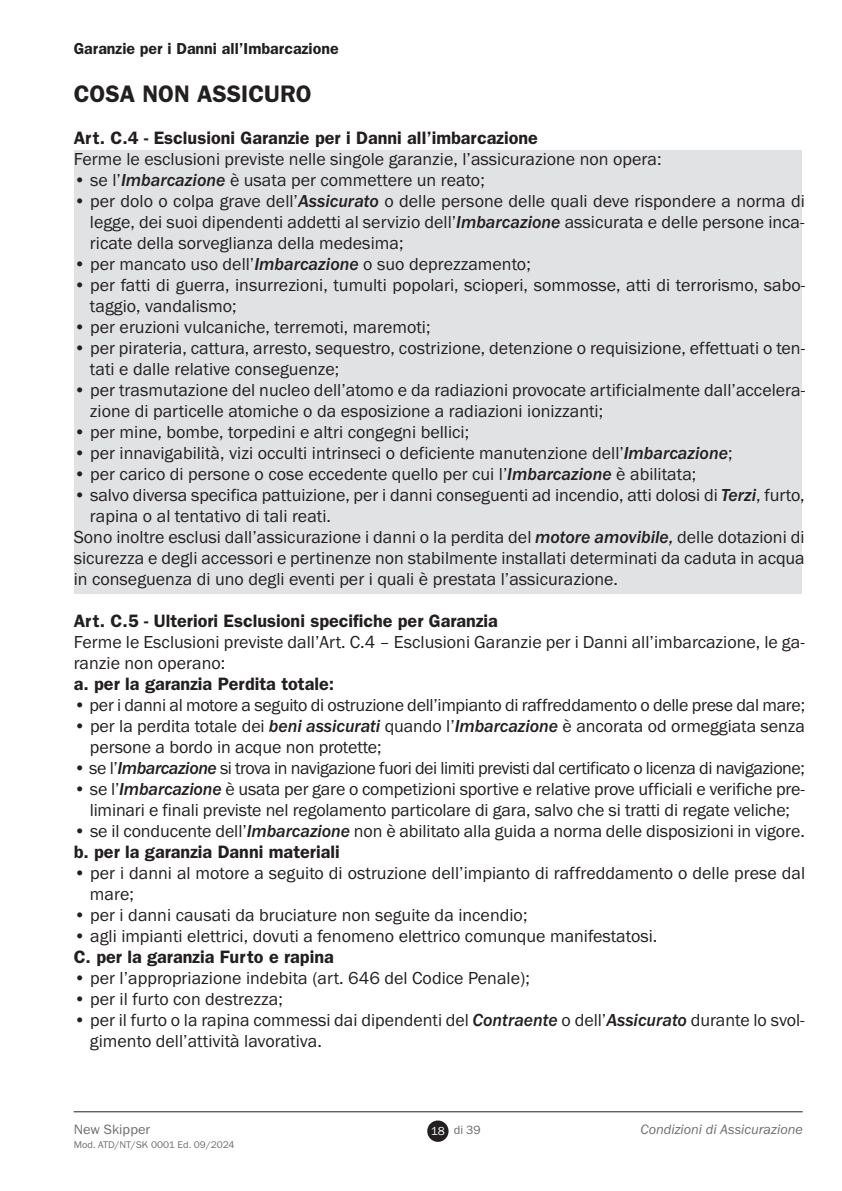
<style>
.page{position:relative;width:842px;height:1191px;background:#fff}
.page>*{position:absolute;margin:0;border:0;box-sizing:border-box;transform-origin:0 0}
.t1{font:600 24px "Franklin Gothic";color:#231f20}
.t2{font:18px/21px "Franklin Gothic";color:#231f20}
.t3{font:600 18px "Franklin Gothic";color:#231f20}
.t4{font:18px "Franklin Gothic";letter-spacing:-.025em;color:#231f20}
.t5{font:600 16px "Franklin Gothic";color:#231f20}
.t6{font:italic 14px "Franklin Gothic";color:#6c6d70}
.t7{font:14px "Franklin Gothic";letter-spacing:.005em;color:#6c6d70}
.t8{font:12.4px "Franklin Gothic";color:#6c6d70}
.t9{font:10px "Franklin Gothic";color:#6c6d70}
.s1{font-weight:500;font-style:italic}
.s2{font-weight:600}
.s3{font-size:12px;color:#fff}
</style>
<div class="page">
<div style="left:75px;top:150px;width:727px;height:443px;background:#e1e2e4"></div>
<hr style="left:74px;top:1111px;width:729px;height:1px;background:#231f20">
<div style="left:427px;top:1120px;width:21px;height:21px;background:#231f20;border-radius:50%"></div>
<p class="t5" style="left:74px;top:43px;width:266px">Garanzie per i Danni all’Imbarcazione</p>
<h1 class="t1" style="left:74px;top:85px;width:240px">COSA NON ASSICURO</h1>
<p class="t3" style="left:74px;top:131px;width:466px">Art. C.4 - Esclusioni Garanzie per i Danni all’imbarcazione</p>
<p class="t2" style="left:74px;top:149px;width:589px">Ferme le esclusioni previste nelle singole garanzie, l’assicurazione non opera:</p>
<p class="t2" style="left:74px;top:170px;width:413px">• se l’<span class="s1">Imbarcazione</span> è usata per commettere un reato;</p>
<p class="t2" style="left:90px;top:191px;width:716px;text-align:justify;text-indent:-16px">• per dolo o colpa grave dell’<span class="s1">Assicurato</span> o delle persone delle quali deve rispondere a norma di legge, dei suoi dipendenti addetti al servizio dell’<span class="s1">Imbarcazione</span> assicurata e delle persone inca&shy;ricate della sorveglianza della medesima;</p>
<p class="t2" style="left:74px;top:254px;width:459px">• per mancato uso dell’<span class="s1">Imbarcazione</span> o suo deprezzamento;</p>
<p class="t2" style="left:90px;top:275px;width:717px;text-indent:-16px">• per fatti di guerra, insurrezioni, tumulti popolari, scioperi, sommosse, atti di terrorismo, sabo&shy;taggio, vandalismo;</p>
<p class="t2" style="left:74px;top:317px;width:358px">• per eruzioni vulcaniche, terremoti, maremoti;</p>
<p class="t2" style="left:90px;top:338px;width:717px;text-indent:-16px">• per pirateria, cattura, arresto, sequestro, costrizione, detenzione o requisizione, effettuati o ten&shy;tati e dalle relative conseguenze;</p>
<p class="t2" style="left:90px;top:380px;width:717px;text-indent:-16px">• per trasmutazione del nucleo dell’atomo e da radiazioni provocate artificialmente dall’accelera&shy;zione di particelle atomiche o da esposizione a radiazioni ionizzanti;</p>
<p class="t2" style="left:74px;top:422px;width:397px">• per mine, bombe, torpedini e altri congegni bellici;</p>
<p class="t2" style="left:74px;top:443px;width:660px">• per innavigabilità, vizi occulti intrinseci o deficiente manutenzione dell’<span class="s1">Imbarcazione</span>;</p>
<p class="t2" style="left:74px;top:464px;width:624px">• per carico di persone o cose eccedente quello per cui l’<span class="s1">Imbarcazione</span> è abilitata;</p>
<p class="t2" style="left:74px;top:485px;width:733px">• salvo diversa specifica pattuizione, per i danni conseguenti ad incendio, atti dolosi di <span class="s1">Terzi</span>, furto,</p>
<p class="t2" style="left:90px;top:506px;width:243px">rapina o al tentativo di tali reati.</p>
<p class="t2" style="left:74px;top:527px;width:732px">Sono inoltre esclusi dall’assicurazione i danni o la perdita del <span class="s1">motore amovibile,</span> delle dotazioni di</p>
<p class="t2" style="left:74px;top:548px;width:733px">sicurezza e degli accessori e pertinenze non stabilmente installati determinati da caduta in acqua</p>
<p class="t2" style="left:74px;top:569px;width:546px">in conseguenza di uno degli eventi per i quali è prestata l’assicurazione.</p>
<p class="t3" style="left:74px;top:614px;width:426px">Art. C.5 - Ulteriori Esclusioni specifiche per Garanzia</p>
<p class="t2" style="left:74px;top:632px;width:733px">Ferme le Esclusioni previste dall’Art. C.4 – Esclusioni Garanzie per i Danni all’imbarcazione, le ga&shy;ranzie non operano:</p>
<p class="t3" style="left:74px;top:677px;width:262px">a. per la garanzia Perdita totale:</p>
<p class="t2" style="left:74px;top:695px;width:733px">• per i danni al motore a seguito di ostruzione dell’impianto di raffreddamento o delle prese dal mare;</p>
<p class="t2" style="left:90px;top:716px;width:716px;text-indent:-16px">• per la perdita totale dei <span class="s1">beni assicurati</span> quando l’<span class="s1">Imbarcazione</span> è ancorata od ormeggiata senza persone a bordo in acque non protette;</p>
<p class="t4" style="left:74px;top:761px;width:733px">• se l’<span class="s1">Imbarcazione</span> si trova in navigazione fuori dei limiti previsti dal certificato o licenza di navigazione;</p>
<p class="t2" style="left:74px;top:779px;width:733px;text-align:center">• se l’<span class="s1">Imbarcazione</span> è usata per gare o competizioni sportive e relative prove ufficiali e verifiche pre&shy;liminari e finali previste nel regolamento particolare di gara, salvo che si tratti di regate veliche;</p>
<p class="t2" style="left:74px;top:821px;width:733px">• se il conducente dell’<span class="s1">Imbarcazione</span> non è abilitato alla guida a norma delle disposizioni in vigore. <span class="s2">b. per la garanzia Danni materiali</span></p>
<p class="t2" style="left:90px;top:863px;width:717px;text-indent:-16px">• per i danni al motore a seguito di ostruzione dell’impianto di raffreddamento o delle prese dal mare;</p>
<p class="t2" style="left:74px;top:905px;width:455px">• per i danni causati da bruciature non seguite da incendio;</p>
<p class="t2" style="left:74px;top:926px;width:585px">• agli impianti elettrici, dovuti a fenomeno elettrico comunque manifestatosi.</p>
<p class="t3" style="left:74px;top:950px;width:262px">C. per la garanzia Furto e rapina</p>
<p class="t2" style="left:74px;top:968px;width:458px">• per l’appropriazione indebita (art. 646 del Codice Penale);</p>
<p class="t2" style="left:74px;top:989px;width:211px">• per il furto con destrezza;</p>
<p class="t2" style="left:90px;top:1010px;width:716px;text-indent:-16px">• per il furto o la rapina commessi dai dipendenti del <span class="s1">Contraente</span> o dell’<span class="s1">Assicurato</span> durante lo svol&shy;gimento dell’attività lavorativa.</p>
<p class="t7" style="left:74px;top:1124px;width:78px">New Skipper</p>
<p class="t6" style="left:640px;top:1120px;width:164px">Condizioni di Assicurazione</p>
<p class="t9" style="left:74px;top:1141px;width:162px">Mod. ATD/NT/SK 0001 Ed. 09/2024</p>
<p class="t8" style="left:431px;top:1125px;width:51px"><span class="s3">18</span> di 39</p>
</div>
